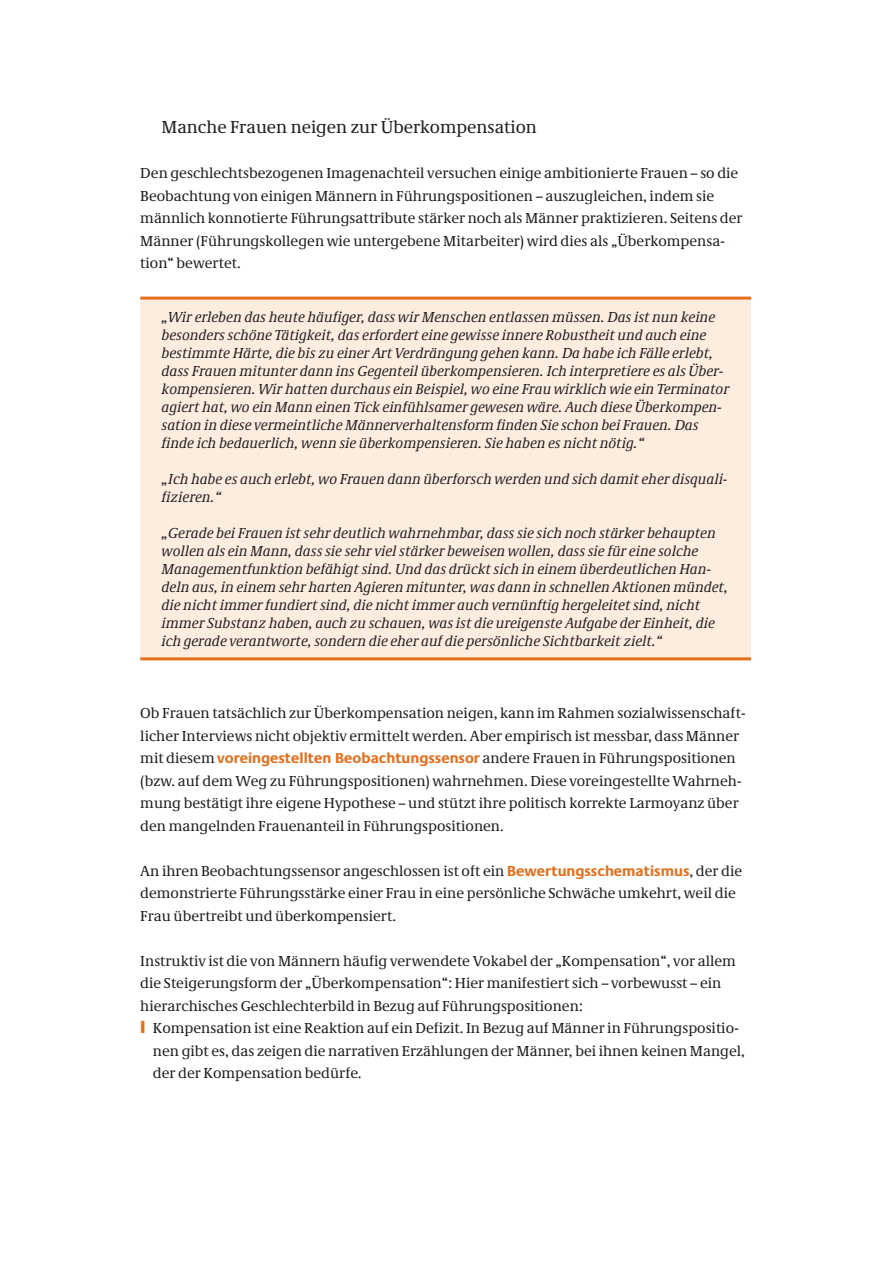
<style>
.page{position:relative;width:893px;height:1263px;background:#fff}
.page>*{position:absolute;margin:0;border:0;box-sizing:border-box;transform-origin:0 0}
.t1{font:18px "Neue Demos";color:#231f20}
.t2{font:15px/22.5px "Neue Demos";color:#231f20}
.t3{font:italic 15px/18px "Neue Demos";color:#231f20}
.s1{font-family:"Neue Praxis";font-weight:700;color:#e4701e}
.s2{font-family:"Myriad Pro";font-weight:900;font-size:18px;color:#e4701e}
</style>
<div class="page">
<div style="left:140px;top:298px;width:611px;height:361px;background:#fceddf"></div>
<hr style="left:140px;top:297px;width:611px;height:3px;background:#e4701e">
<hr style="left:140px;top:657px;width:611px;height:3px;background:#e4701e">
<h4 class="t1" style="left:162px;top:116px;width:377px">Manche Frauen neigen zur Überkompensation</h4>
<p class="t2" style="left:140px;top:162px;width:604px">Den geschlechtsbezogenen Imagenachteil versuchen einige ambitionierte Frauen – so die Beobachtung von einigen Männern in Führungspositionen – auszugleichen, indem sie männlich konnotierte Führungsattribute stärker noch als Männer praktizieren. Seitens der Männer (Führungskollegen wie untergebene Mitarbeiter) wird dies als „Überkompensa&shy;tion“ bewertet.</p>
<p class="t3" style="left:162px;top:308px;width:569px">„Wir erleben das heute häufiger, dass wir Menschen entlassen müssen. Das ist nun keine besonders schöne Tätigkeit, das erfordert eine gewisse innere Robustheit und auch eine bestimmte Härte, die bis zu einer Art Verdrängung gehen kann. Da habe ich Fälle erlebt, dass Frauen mitunter dann ins Gegenteil überkompensieren. Ich interpretiere es als Über&shy;kompensieren. Wir hatten durchaus ein Beispiel, wo eine Frau wirklich wie ein Terminator agiert hat, wo ein Mann einen Tick einfühlsamer gewesen wäre. Auch diese Überkompen&shy;sation in diese vermeintliche Männerverhaltensform finden Sie schon bei Frauen. Das finde ich bedauerlich, wenn sie überkompensieren. Sie haben es nicht nötig.“</p>
<p class="t3" style="left:162px;top:470px;width:567px">„Ich habe es auch erlebt, wo Frauen dann überforsch werden und sich damit eher disquali&shy;fizieren.“</p>
<p class="t3" style="left:162px;top:524px;width:568px">„Gerade bei Frauen ist sehr deutlich wahrnehmbar, dass sie sich noch stärker behaupten wollen als ein Mann, dass sie sehr viel stärker beweisen wollen, dass sie für eine solche Managementfunktion befähigt sind. Und das drückt sich in einem überdeutlichen Han&shy;deln aus, in einem sehr harten Agieren mitunter, was dann in schnellen Aktionen mündet, die nicht immer fundiert sind, die nicht immer auch vernünftig hergeleitet sind, nicht immer Substanz haben, auch zu schauen, was ist die ureigenste Aufgabe der Einheit, die ich gerade verantworte, sondern die eher auf die persönliche Sichtbarkeit zielt.“</p>
<p class="t2" style="left:140px;top:702px;width:607px">Ob Frauen tatsächlich zur Überkompensation neigen, kann im Rahmen sozialwissenschaft&shy;licher Interviews nicht objektiv ermittelt werden. Aber empirisch ist messbar, dass Männer mit diesem <span class="s1">voreingestellten Beobachtungssensor</span> andere Frauen in Führungspositionen (bzw. auf dem Weg zu Führungspositionen) wahrnehmen. Diese voreingestellte Wahrneh&shy;mung bestätigt ihre eigene Hypothese – und stützt ihre politisch korrekte Larmoyanz über den mangelnden Frauenanteil in Führungspositionen.</p>
<p class="t2" style="left:140px;top:859px;width:603px">An ihren Beobachtungssensor angeschlossen ist oft ein <span class="s1">Bewertungsschematismus</span>, der die demonstrierte Führungsstärke einer Frau in eine persönliche Schwäche umkehrt, weil die<br>Frau übertreibt und überkompensiert.</p>
<p class="t2" style="left:140px;top:949px;width:597px">Instruktiv ist die von Männern häufig verwendete Vokabel der „Kompensation“, vor allem die Steigerungsform der „Überkompensation“: Hier manifestiert sich – vorbewusst – ein hierarchisches Geschlechterbild in Bezug auf Führungspositionen:</p>
<p class="t2" style="left:153px;top:1017px;width:594px;text-indent:-13px"><span class="s2">I</span> Kompensation ist eine Reaktion auf ein Defizit. In Bezug auf Männer in Führungspositio&shy;nen gibt es, das zeigen die narrativen Erzählungen der Männer, bei ihnen keinen Mangel, der der Kompensation bedürfe.</p>
</div>
